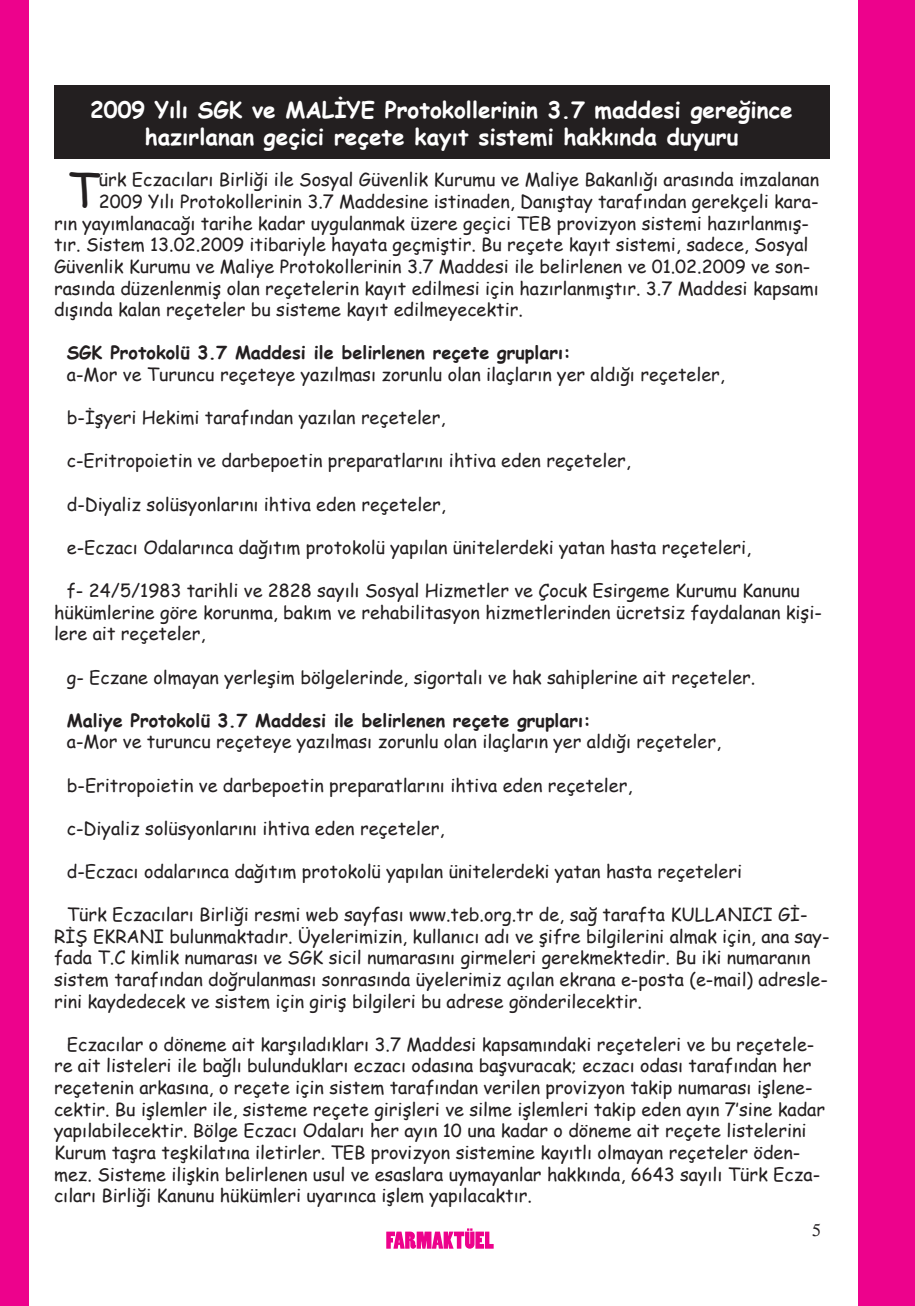
<style>
.page{position:relative;width:915px;height:1306px;background:#fff}
.page>*{position:absolute;margin:0;border:0;box-sizing:border-box;transform-origin:0 0}
.t1{font:47.1px "Comic Sans MS";color:#231f20}
.t2{font:700 22.5px/27px "Comic Sans MS";color:#fff;text-align:center}
.t3{font:18px/21.6px "Comic Sans MS";color:#231f20}
.t4{font:700 18px "Comic Sans MS";color:#231f20}
.t5{font:18px "Times";color:#231f20}
</style>
<div class="page">
<div style="left:0;top:0;width:914px;height:1305px;background:#ed028c"></div>
<div style="left:29px;top:0;width:828px;height:1305px;background:#fff"></div>
<svg style="left:386px;top:1228px;width:107px;height:20px"></svg>
<div style="left:54px;top:85px;width:775px;height:73px;background:#231f20"></div>
<p class="t2" style="left:90px;top:96px;width:703px">2009 Yılı SGK ve MALİYE Protokollerinin 3.7 maddesi gereğince hazırlanan geçici reçete kayıt sistemi hakkında duyuru</p>
<h1 class="t1" style="left:67px;top:156px;width:34px">T</h1>
<p class="t3" style="left:99px;top:168px;width:721px">ürk Eczacıları Birliği ile Sosyal Güvenlik Kurumu ve Maliye Bakanlığı arasında imzalanan</p>
<p class="t3" style="left:99px;top:190px;width:721px">2009 Yılı Protokollerinin 3.7 Maddesine istinaden, Danıştay tarafından gerekçeli kara-</p>
<p class="t3" style="left:54px;top:212px;width:756px">rın yayımlanacağı tarihe kadar uygulanmak üzere geçici TEB provizyon sistemi hazırlanmış-</p>
<p class="t3" style="left:54px;top:233px;width:755px">tır. Sistem 13.02.2009 itibariyle hayata geçmiştir. Bu reçete kayıt sistemi, sadece, Sosyal</p>
<p class="t3" style="left:54px;top:255px;width:757px">Güvenlik Kurumu ve Maliye Protokollerinin 3.7 Maddesi ile belirlenen ve 01.02.2009 ve son-</p>
<p class="t3" style="left:54px;top:276px;width:765px">rasında düzenlenmiş olan reçetelerin kayıt edilmesi için hazırlanmıştır. 3.7 Maddesi kapsamı</p>
<p class="t3" style="left:54px;top:298px;width:470px">dışında kalan reçeteler bu sisteme kayıt edilmeyecektir.</p>
<p class="t4" style="left:67px;top:339px;width:505px">SGK Protokolü 3.7 Maddesi ile belirlenen reçete grupları:</p>
<p class="t3" style="left:67px;top:363px;width:659px">a-Mor ve Turuncu reçeteye yazılması zorunlu olan ilaçların yer aldığı reçeteler,</p>
<p class="t3" style="left:67px;top:406px;width:380px">b-İşyeri Hekimi tarafından yazılan reçeteler,</p>
<p class="t3" style="left:67px;top:449px;width:565px">c-Eritropoietin ve darbepoetin preparatlarını ihtiva eden reçeteler,</p>
<p class="t3" style="left:67px;top:492px;width:380px">d-Diyaliz solüsyonlarını ihtiva eden reçeteler,</p>
<p class="t3" style="left:67px;top:536px;width:685px">e-Eczacı Odalarınca dağıtım protokolü yapılan ünitelerdeki yatan hasta reçeteleri,</p>
<p class="t3" style="left:54px;top:579px;width:769px;text-indent:13px">f- 24/5/1983 tarihli ve 2828 sayılı Sosyal Hizmetler ve Çocuk Esirgeme Kurumu Kanunu hükümlerine göre korunma, bakım ve rehabilitasyon hizmetlerinden ücretsiz faydalanan kişi&shy;lere ait reçeteler,</p>
<p class="t3" style="left:67px;top:665px;width:689px">g- Eczane olmayan yerleşim bölgelerinde, sigortalı ve hak sahiplerine ait reçeteler.</p>
<p class="t4" style="left:67px;top:707px;width:525px">Maliye Protokolü 3.7 Maddesi ile belirlenen reçete grupları:</p>
<p class="t3" style="left:67px;top:730px;width:655px">a-Mor ve turuncu reçeteye yazılması zorunlu olan ilaçların yer aldığı reçeteler,</p>
<p class="t3" style="left:67px;top:773px;width:567px">b-Eritropoietin ve darbepoetin preparatlarını ihtiva eden reçeteler,</p>
<p class="t3" style="left:67px;top:816px;width:379px">c-Diyaliz solüsyonlarını ihtiva eden reçeteler,</p>
<p class="t3" style="left:67px;top:860px;width:676px">d-Eczacı odalarınca dağıtım protokolü yapılan ünitelerdeki yatan hasta reçeteleri</p>
<p class="t3" style="left:54px;top:903px;width:776px;text-indent:13px">Türk Eczacıları Birliği resmi web sayfası www.teb.org.tr de, sağ tarafta KULLANICI Gİ-RİŞ EKRANI bulunmaktadır. Üyelerimizin, kullanıcı adı ve şifre bilgilerini almak için, ana say&shy;fada T.C kimlik numarası ve SGK sicil numarasını girmeleri gerekmektedir. Bu iki numaranın sistem tarafından doğrulanması sonrasında üyelerimiz açılan ekrana e-posta (e-mail) adresle&shy;rini kaydedecek ve sistem için giriş bilgileri bu adrese gönderilecektir.</p>
<p class="t3" style="left:54px;top:1032px;width:772px;text-indent:13px">Eczacılar o döneme ait karşıladıkları 3.7 Maddesi kapsamındaki reçeteleri ve bu reçetele&shy;re ait listeleri ile bağlı bulundukları eczacı odasına başvuracak; eczacı odası tarafından her reçetenin arkasına, o reçete için sistem tarafından verilen provizyon takip numarası işlene&shy;cektir. Bu işlemler ile, sisteme reçete girişleri ve silme işlemleri takip eden ayın 7’sine kadar yapılabilecektir. Bölge Eczacı Odaları her ayın 10 una kadar o döneme ait reçete listelerini Kurum taşra teşkilatına iletirler. TEB provizyon sistemine kayıtlı olmayan reçeteler öden&shy;mez. Sisteme ilişkin belirlenen usul ve esaslara uymayanlar hakkında, 6643 sayılı Türk Ecza&shy;cıları Birliği Kanunu hükümleri uyarınca işlem yapılacaktır.</p>
<p class="t5" style="left:811px;top:1220px;width:10px">5</p>
</div>
